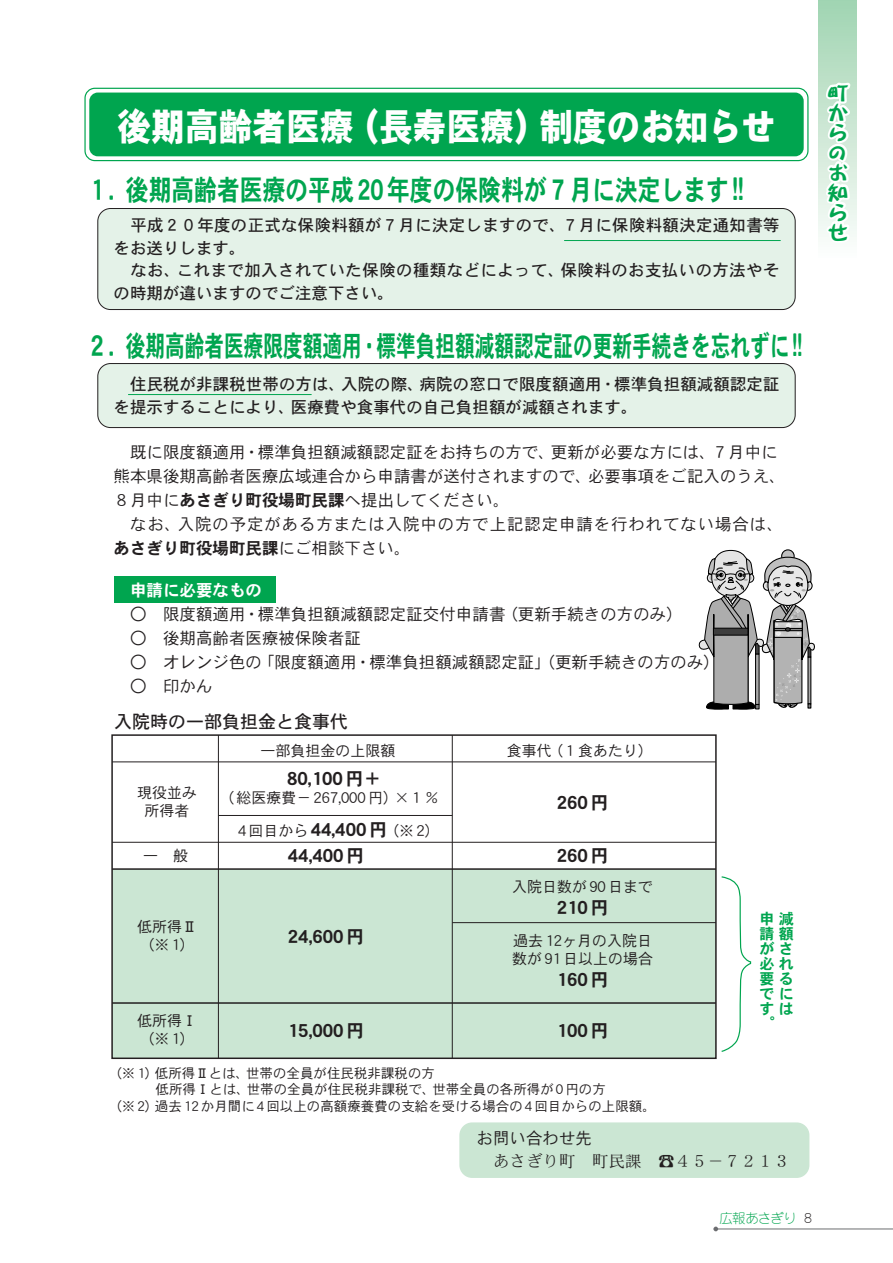
<style>
.page{position:relative;width:893px;height:1263px;background:#fff}
.page>*{position:absolute;margin:0;border:0;box-sizing:border-box;transform-origin:0 0}
.t1{font:37.5px "DFPHS Gothic CID W9";color:#fff;scale:.9 1}
.t2{font:28.5px "DFPHS Gothic CID W7";color:#00a54f;scale:.8 1}
.t3{font:21px/20px "DFP Fuun CID W12";color:#00a54f;text-align:justify}
.t4{font:18px "DFPHS Gothic CID W7";color:#231f20}
.t5{font:18px "DFPHS Gothic CID W5";color:#231f20}
.t6{font:16.5px "DFPHS Gothic CID W3";color:#231f20}
.t7{font:16.5px/22.5px "DFPHS Gothic CID W5";letter-spacing:.005em;color:#231f20}
.t8{font:16.5px "DFPHS Gothic CID W3";letter-spacing:.05em;color:#231f20}
.t9{font:16.5px/22.5px "DFPHS Mincho CID W3";color:#231f20}
.t10{font:16.5px "DFPHS Gothic CID W7";color:#231f20}
.t11{font:16.5px "DFPHS Gothic CID W7";color:#fff}
.t12{font:15px/18px "DFPHS Gothic CID W3";color:#231f20}
.t13{font:15px/15px "DFPHS Gothic CID W7";letter-spacing:.3em;color:#00a54f;text-align:justify}
.t14{font:13.5px "DFPHS Gothic CID W3";color:#231f20}
.t15{font:300 13.5px "DFPSM Gothic CID";letter-spacing:-.05em;color:#00a54f}
.s1{font-family:"DFPHS Gothic CID W7"}
.s2{font-family:"DFPHS Gothic CID W3"}
.s3{font-family:"MS Gothic"}
.s4{font-family:"DFPHS Gothic CID W7";font-size:18px}
.s5{font-family:"MS Mincho"}
.s6{color:#231f20}
</style>
<div class="page">
<div style="left:114px;top:576px;width:162px;height:26px;background:#00a54f"></div>
<svg style="left:781px;top:549px;width:14px;height:14px"></svg>
<svg style="left:711px;top:550px;width:39px;height:47px"></svg>
<svg style="left:697px;top:556px;width:118px;height:206px"></svg>
<div style="left:112px;top:869px;width:604px;height:189px;background:#cbe6d3"></div>
<div style="left:98px;top:208px;width:697px;height:102px;background:#e4f2e8;border-radius:13px"></div>
<div style="left:97px;top:208px;width:698px;height:102px;border:1px solid #231f20;border-radius:13px"></div>
<div style="left:98px;top:364px;width:697px;height:64px;background:#e4f2e8;border-radius:13px"></div>
<div style="left:97px;top:363px;width:698px;height:65px;border:1px solid #231f20;border-radius:13px"></div>
<div style="left:819px;top:0;width:38px;height:260px;background:linear-gradient(to bottom,#a0d3b1,#fcfdfc)"></div>
<hr style="left:716px;top:1228px;width:177px;height:1px;background:#6c6d70">
<svg style="left:713px;top:1226px;width:5px;height:5px"></svg>
<div style="left:84px;top:88px;width:724px;height:73px;border:1px solid #00a54f;border-radius:10px"></div>
<div style="left:89px;top:93px;width:715px;height:63px;background:#00a54f;border-radius:9px"></div>
<div style="left:459px;top:1122px;width:350px;height:56px;background:#cbe6d3;border-radius:13px"></div>
<div style="left:111px;top:734px;width:606px;height:325px;border:2px solid #231f20"></div>
<hr style="left:218px;top:735px;width:1px;height:323px;background:#231f20">
<hr style="left:452px;top:735px;width:1px;height:323px;background:#231f20">
<hr style="left:112px;top:762px;width:604px;height:1px;background:#231f20">
<hr style="left:218px;top:815px;width:234px;height:1px;background:#231f20">
<hr style="left:112px;top:842px;width:604px;height:1px;background:#231f20">
<hr style="left:112px;top:868px;width:604px;height:2px;background:#231f20">
<hr style="left:452px;top:922px;width:264px;height:1px;background:#231f20">
<hr style="left:112px;top:1002px;width:604px;height:2px;background:#231f20">
<svg style="left:721px;top:876px;width:31px;height:176px"></svg>
<hr style="left:128px;top:394px;width:184px;height:1px;background:#00a54f">
<hr style="left:564px;top:240px;width:217px;height:1px;background:#00a54f">
<p class="t1" style="left:118px;top:106px;width:733px">後期高齢者医療（長寿医療）制度のお知らせ</p>
<p class="t2" style="left:86px;top:174px;width:824px">１．後期高齢者医療の平成20年度の保険料が７月に決定します!!</p>
<p class="t7" style="left:130px;top:214px;width:651px">平成２０年度の正式な保険料額が７月に決定しますので、７月に保険料額決定通知書等</p>
<p class="t7" style="left:114px;top:236px;width:133px">をお送りします。</p>
<p class="t7" style="left:130px;top:259px;width:651px">なお、これまで加入されていた保険の種類などによって、保険料のお支払いの方法やそ</p>
<p class="t7" style="left:114px;top:281px;width:282px">の時期が違いますのでご注意下さい。</p>
<p class="t2" style="left:86px;top:330px;width:897px">２．後期高齢者医療限度額適用・標準負担額減額認定証の更新手続きを忘れずに!!</p>
<p class="t7" style="left:114px;top:373px;width:668px;text-indent:17px">住民税が非課税世帯の方は、入院の際、病院の窓口で限度額適用・標準負担額減額認定証を提示することにより、医療費や食事代の自己負担額が減額されます。</p>
<p class="t6" style="left:130px;top:443px;width:649px">既に限度額適用・標準負担額減額認定証をお持ちの方で、更新が必要な方には、７月中に</p>
<p class="t6" style="left:114px;top:467px;width:674px">熊本県後期高齢者医療広域連合から申請書が送付されますので、必要事項をご記入のうえ、</p>
<p class="t6" style="left:114px;top:491px;width:397px">８月中に<span class="s1">あさぎり町役場町民課</span>へ提出してください。</p>
<p class="t8" style="left:130px;top:515px;width:655px">なお、入院の予定がある方または入院中の方で上記認定申請を行われてない場合は、</p>
<p class="t10" style="left:114px;top:539px;width:298px">あさぎり町役場町民課<span class="s2">にご相談下さい。</span></p>
<p class="t11" style="left:130px;top:581px;width:133px">申請に必要なもの</p>
<p class="t6" style="left:130px;top:605px;width:554px">○ 限度額適用・標準負担額減額認定証交付申請書（更新手続きの方のみ）</p>
<p class="t6" style="left:130px;top:629px;width:232px">○ 後期高齢者医療被保険者証</p>
<p class="t6" style="left:130px;top:653px;width:591px">○ オレンジ色の「限度額適用・標準負担額減額認定証」（更新手続きの方のみ）</p>
<p class="t6" style="left:130px;top:677px;width:84px">○ 印かん</p>
<p class="t5" style="left:114px;top:711px;width:235px">入院時の一部負担金と食事代</p>
<p class="t12" style="left:261px;top:741px;width:136px">一部負担金の上限額</p>
<p class="t12" style="left:137px;top:783px;width:61px;text-align:center">現役並み所得者</p>
<p class="t4" style="left:287px;top:769px;width:96px">80,100円＋</p>
<p class="t12" style="left:229px;top:789px;width:211px">(総医療費－267,000円）×１％</p>
<p class="t12" style="left:143px;top:847px;width:46px">一 般</p>
<p class="t12" style="left:137px;top:917px;width:61px">低所得<span class="s3">Ⅱ</span>（※1）</p>
<p class="t12" style="left:238px;top:821px;width:203px">4回目から<span class="s4">44,400円</span>（※2）</p>
<p class="t4" style="left:288px;top:845px;width:78px">44,400円</p>
<p class="t4" style="left:288px;top:927px;width:78px">24,600円</p>
<p class="t12" style="left:507px;top:741px;width:148px">食事代（１食あたり）</p>
<p class="t4" style="left:557px;top:793px;width:53px">260円</p>
<p class="t4" style="left:557px;top:846px;width:53px">260円</p>
<p class="t12" style="left:512px;top:877px;width:143px">入院日数が90日まで</p>
<p class="t4" style="left:557px;top:898px;width:53px">210円</p>
<p class="t12" style="left:512px;top:931px;width:143px">過去12ヶ月の入院日数が91日以上の場合</p>
<p class="t4" style="left:557px;top:970px;width:53px">160円</p>
<p class="t12" style="left:137px;top:1011px;width:61px">低所得<span class="s3">Ⅰ</span>（※1）</p>
<p class="t4" style="left:288px;top:1021px;width:78px">15,000円</p>
<p class="t4" style="left:557px;top:1021px;width:53px">100円</p>
<p class="t14" style="left:108px;top:1065px;width:328px">（※1）低所得<span class="s3">Ⅱ</span>とは、世帯の全員が住民税非課税の方</p>
<p class="t14" style="left:156px;top:1082px;width:452px">低所得<span class="s3">Ⅰ</span>とは、世帯の全員が住民税非課税で、世帯全員の各所得が0円の方</p>
<p class="t14" style="left:108px;top:1098px;width:549px">（※2）過去12か月間に4回以上の高額療養費の支給を受ける場合の4回目からの上限額。</p>
<p class="t13" style="left:759px;top:910px;width:36px">申減請額がさ必れ要るでにすは。</p>
<p class="t9" style="left:493px;top:1127px;width:298px;text-indent:-16px"><span class="s2">お問い合わせ先<br></span>あさぎり町 町民課 <span class="s5">☎</span>４５－７２１３</p>
<p class="t3" style="left:828px;top:82px;width:22px">町からのお知らせ</p>
<p class="t15" style="left:719px;top:1210px;width:94px">広報あさぎり <span class="s6">8</span></p>
</div>
